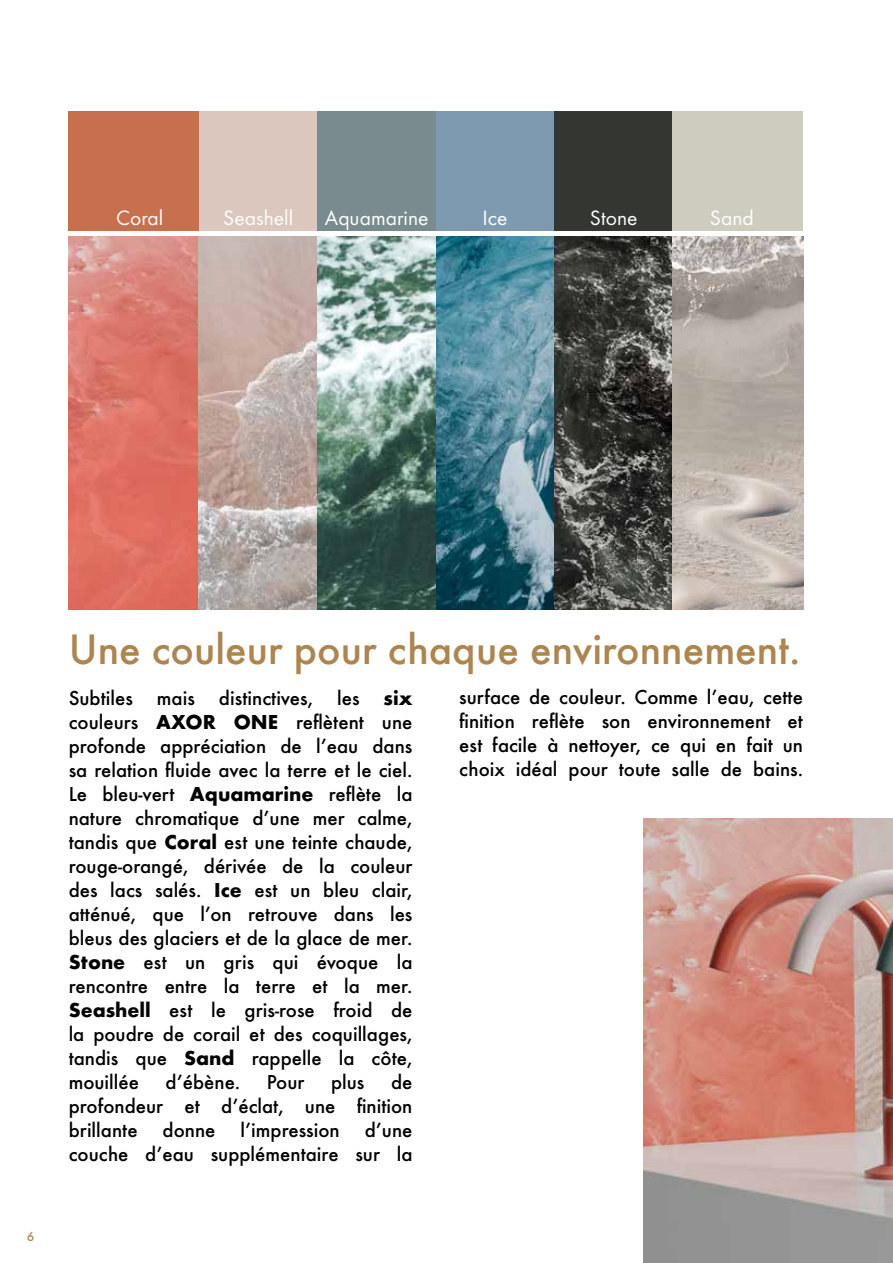
<style>
.page{position:relative;width:893px;height:1263px;background:#fff}
.page>*{position:absolute;margin:0;border:0;box-sizing:border-box;transform-origin:0 0}
.t1{font:500 44.25px "Futura TOT";color:#ac8550}
.t2{font:21.6px "Futura TOT Boo";color:#fff}
.t3{font:500 21px/24px "Futura TOT";color:#000;text-align:justify}
.t4{font:500 13.5px "Futura TOT";color:#ac8550}
.s1{font-weight:700}
</style>
<div class="page">
<img style="left:69px;top:237px;width:734px;height:373px">
<div style="left:428px;top:112px;width:134px;height:119px;background:#7d9ab0"></div>
<div style="left:185px;top:112px;width:146px;height:119px;background:#dbc7bd"></div>
<div style="left:554px;top:112px;width:119px;height:119px;background:#333631"></div>
<div style="left:673px;top:112px;width:130px;height:119px;background:#cecbbf"></div>
<div style="left:317px;top:112px;width:119px;height:119px;background:#798b8e"></div>
<div style="left:69px;top:112px;width:130px;height:119px;background:#c86f4e"></div>
<img style="left:643px;top:819px;width:250px;height:444px">
<p class="t2" style="left:116px;top:205px;width:49px">Coral</p>
<p class="t2" style="left:223px;top:205px;width:71px">Seashell</p>
<p class="t2" style="left:325px;top:205px;width:105px">Aquamarine</p>
<p class="t2" style="left:482px;top:205px;width:27px">Ice</p>
<p class="t2" style="left:590px;top:205px;width:49px">Stone</p>
<p class="t2" style="left:710px;top:205px;width:45px">Sand</p>
<p class="t4" style="left:27px;top:1229px;width:9px">6</p>
<h1 class="t1" style="left:69px;top:623px;width:733px">Une couleur pour chaque environnement.</h1>
<p class="t3" style="left:69px;top:686px;width:345px">Subtiles mais distinctives, les <span class="s1">six </span>couleurs <span class="s1">AXOR ONE</span> reflètent une profonde appréciation de l’eau dans sa relation fluide avec la terre et le ciel.<br>Le bleu-vert <span class="s1">Aquamarine</span> reflète la nature chromatique d’une mer calme, tandis que <span class="s1">Coral</span> est une teinte chaude, rouge-orangé, dérivée de la couleur des lacs salés. <span class="s1">Ice</span> est un bleu clair, atténué, que l’on retrouve dans les bleus des glaciers et de la glace de mer.<br><span class="s1">Stone</span> est un gris qui évoque la rencontre entre la terre et la mer.<br><span class="s1">Seashell</span> est le gris-rose froid de la poudre de corail et des coquillages, tandis que <span class="s1">Sand</span> rappelle la côte, mouillée</p>
<p class="t3" style="left:459px;top:685px;width:345px">surface de couleur. Comme l’eau, cette finition reflète son environnement et est facile à nettoyer, ce qui en fait un choix idéal pour toute salle de bains.</p>
<p class="t3" style="left:69px;top:1070px;width:345px;text-indent:322px">de profondeur et d’éclat, une finition brillante donne l’impression d’une couche d’eau supplémentaire sur la</p>
<p class="t3" style="left:166px;top:1070px;width:76px">d’ébène.</p>
<p class="t3" style="left:267px;top:1070px;width:39px">Pour</p>
<p class="t3" style="left:331px;top:1070px;width:35px">plus</p>
</div>
